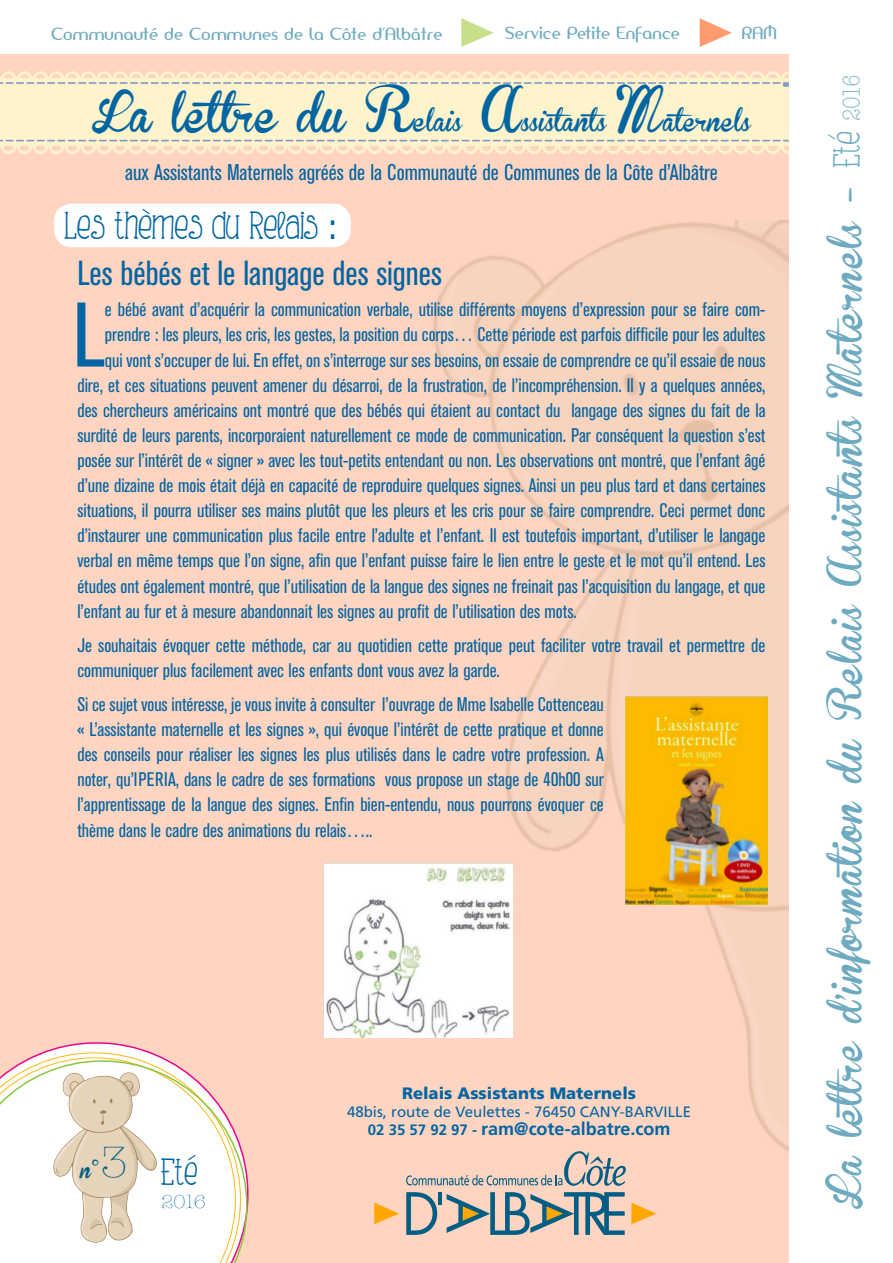
<style>
.page{position:relative;width:893px;height:1263px;background:#fff}
.page>*{position:absolute;margin:0;border:0;box-sizing:border-box;transform-origin:0 0}
.t1{font:condensed 90.6px "Akzidenz Grotesk BE";color:#0165a2}
.t2{font:300 45px "American Typewriter";color:#005d83}
.t3{font:39px "Making Lettering Tall demo";color:#0165a2}
.t4{font:37.5px "Making Lettering Tall demo";color:#0165a2}
.t5{font:condensed 34.5px "Akzidenz Grotesk BE";color:#0165a2}
.t6{font:33px "Brannboll Fet";color:#6fabc0}
.t7{font:condensed 22.5px "Akzidenz Grotesk BE";color:#0165a2}
.t8{font:22.5px "Brannboll Fet";color:#0165a2}
.t9{font:condensed 19.5px/25px "Akzidenz Grotesk BE";color:#0165a2}
.t10{font:300 19.5px "American Typewriter";color:#0165a2}
.t11{font:700 18px "Frutiger";color:#0165a2}
.t12{font:18px "Brannboll Fet";color:#005d83}
.t13{font:16.5px "Amerika Sans";color:#6fabc0}
.t14{font:900 16.5px "Frutiger";color:#0165a2}
.t15{font:15px "Frutiger";color:#0165a2}
.s1{font-size:39px}
.s2{font-size:45px}
.s3{font-family:"Akzidenz Grotesk BE";font-stretch:condensed}
.s4{font-size:15px}
.s5{font-family:"Making Lettering Tall demo";font-size:37.5px}
.s6{font-family:"American Typewriter";font-weight:300;font-stretch:condensed;font-size:25.5px}
</style>
<div class="page">
<div style="left:0;top:54px;width:789px;height:1209px;background:#ffd4c1"></div>
<svg style="left:461px;top:18px;width:33px;height:29px"></svg>
<svg style="left:43px;top:1042px;width:206px;height:165px"></svg>
<svg style="left:31px;top:1052px;width:210px;height:8px"></svg>
<svg style="left:0;top:1060px;width:248px;height:203px;background:#fcf5ee"></svg>
<svg style="left:406px;top:1225px;width:219px;height:10px"></svg>
<img style="left:362px;top:220px;width:427px;height:1005px">
<svg style="left:0;top:71px;width:789px;height:83px;background:#feefca"></svg>
<svg style="left:0;top:82px;width:789px;height:5px;background:#e0dcca"></svg>
<svg style="left:0;top:140px;width:789px;height:1px"></svg>
<img style="left:54px;top:1072px;width:102px;height:170px">
<div style="left:54px;top:204px;width:297px;height:43px;background:#fff;border-radius:18px"></div>
<svg style="left:700px;top:18px;width:32px;height:29px"></svg>
<svg style="left:187px;top:1153px;width:10px;height:8px"></svg>
<svg style="left:828px;top:134px;width:8px;height:6px"></svg>
<img style="left:625px;top:696px;width:142px;height:209px">
<img style="left:323px;top:863px;width:189px;height:174px">
<svg style="left:142px;top:209px;width:8px;height:6px"></svg>
<p class="t13" style="left:51px;top:23px;width:393px">Communauté de Communes de la Côte d’Albâtre</p>
<p class="t13" style="left:505px;top:23px;width:177px">Service Petite Enfance</p>
<p class="t13" style="left:741px;top:23px;width:37px">RAM</p>
<p class="t8" style="left:92px;top:109px;width:660px"><span class="s1">La lettre du</span> <span class="s2">R</span>elais <span class="s2">A</span>ssistants <span class="s2">M</span>aternels</p>
<p class="t7" style="left:125px;top:159px;width:594px">aux Assistants Maternels agréés de la Communauté de Communes de la Côte d’Albâtre</p>
<p class="t3" style="left:65px;top:211px;width:273px">Les themes du Relais <span class="s3">:</span></p>
<p class="t5" style="left:77px;top:254px;width:366px">Les bébés et le langage des signes</p>
<p class="t1" style="left:73px;top:285px;width:34px">L</p>
<p class="t9" style="left:105px;top:297px;width:662px">e bébé avant d’acquérir la communication verbale, utilise différents moyens d’expression pour se faire com-</p>
<p class="t9" style="left:105px;top:323px;width:662px">prendre : les pleurs, les cris, les gestes, la position du corps… Cette période est parfois difficile pour les adultes</p>
<p class="t9" style="left:105px;top:348px;width:662px">qui vont s’occuper de lui. En effet, on s’interroge sur ses besoins, on essaie de comprendre ce qu’il essaie de nous</p>
<p class="t9" style="left:77px;top:373px;width:689px">dire, et ces situations peuvent amener du désarroi, de la frustration, de l’incompréhension. Il y a quelques années,</p>
<p class="t9" style="left:77px;top:398px;width:690px">des chercheurs américains ont montré que des bébés qui étaient au contact du langage des signes du fait de la</p>
<p class="t9" style="left:77px;top:423px;width:689px">surdité de leurs parents, incorporaient naturellement ce mode de communication. Par conséquent la question s’est</p>
<p class="t9" style="left:77px;top:448px;width:690px">posée sur l’intérêt de « signer » avec les tout-petits entendant ou non. Les observations ont montré, que l’enfant âgé</p>
<p class="t9" style="left:77px;top:473px;width:690px">d’une dizaine de mois était déjà en capacité de reproduire quelques signes. Ainsi un peu plus tard et dans certaines</p>
<p class="t9" style="left:77px;top:498px;width:690px">situations, il pourra utiliser ses mains plutôt que les pleurs et les cris pour se faire comprendre. Ceci permet donc</p>
<p class="t9" style="left:77px;top:523px;width:689px">d’instaurer une communication plus facile entre l’adulte et l’enfant. Il est toutefois important, d’utiliser le langage</p>
<p class="t9" style="left:77px;top:548px;width:690px">verbal en même temps que l’on signe, afin que l’enfant puisse faire le lien entre le geste et le mot qu’il entend. Les</p>
<p class="t9" style="left:77px;top:574px;width:689px">études ont également montré, que l’utilisation de la langue des signes ne freinait pas l’acquisition du langage, et que</p>
<p class="t9" style="left:77px;top:599px;width:501px">l’enfant au fur et à mesure abandonnait les signes au profit de l’utilisation des mots.</p>
<p class="t9" style="left:77px;top:633px;width:690px">Je souhaitais évoquer cette méthode, car au quotidien cette pratique peut faciliter votre travail et permettre de communiquer plus facilement avec les enfants dont vous avez la garde.</p>
<p class="t9" style="left:77px;top:692px;width:528px;text-align:justify">Si ce sujet vous intéresse, je vous invite à consulter l’ouvrage de Mme Isabelle Cottenceau « L’assistante maternelle et les signes », qui évoque l’intérêt de cette pratique et donne des conseils pour réaliser les signes les plus utilisés dans le cadre votre profession. A noter, qu’IPERIA, dans le cadre de ses formations vous propose un stage de 40h00 sur l’apprentissage de la langue des signes. Enfin bien-entendu, nous pourrons évoquer ce thème dans le cadre des animations du relais…..</p>
<p class="t2" style="left:100px;top:1129px;width:29px">3</p>
<p class="t4" style="left:162px;top:1158px;width:38px">Ete</p>
<p class="t10" style="left:162px;top:1188px;width:46px">2016</p>
<p class="t12" style="left:81px;top:1160px;width:21px">n°</p>
<p class="t14" style="left:402px;top:1083px;width:236px">Relais Assistants Maternels</p>
<p class="t15" style="left:347px;top:1103px;width:346px">48bis, route de Veulettes - 76450 CANY-BARVILLE</p>
<p class="t11" style="left:368px;top:1118px;width:304px"><span class="s4">02 35 57 92 97 -</span> ram@cote-albatre.com</p>
<p class="t6" style="left:829px;top:1209px;width:1136px;rotate:-90deg">La lettre d’information du Relais Assistants Maternels - <span class="s5">Ete</span> <span class="s6">2016</span></p>
</div>
